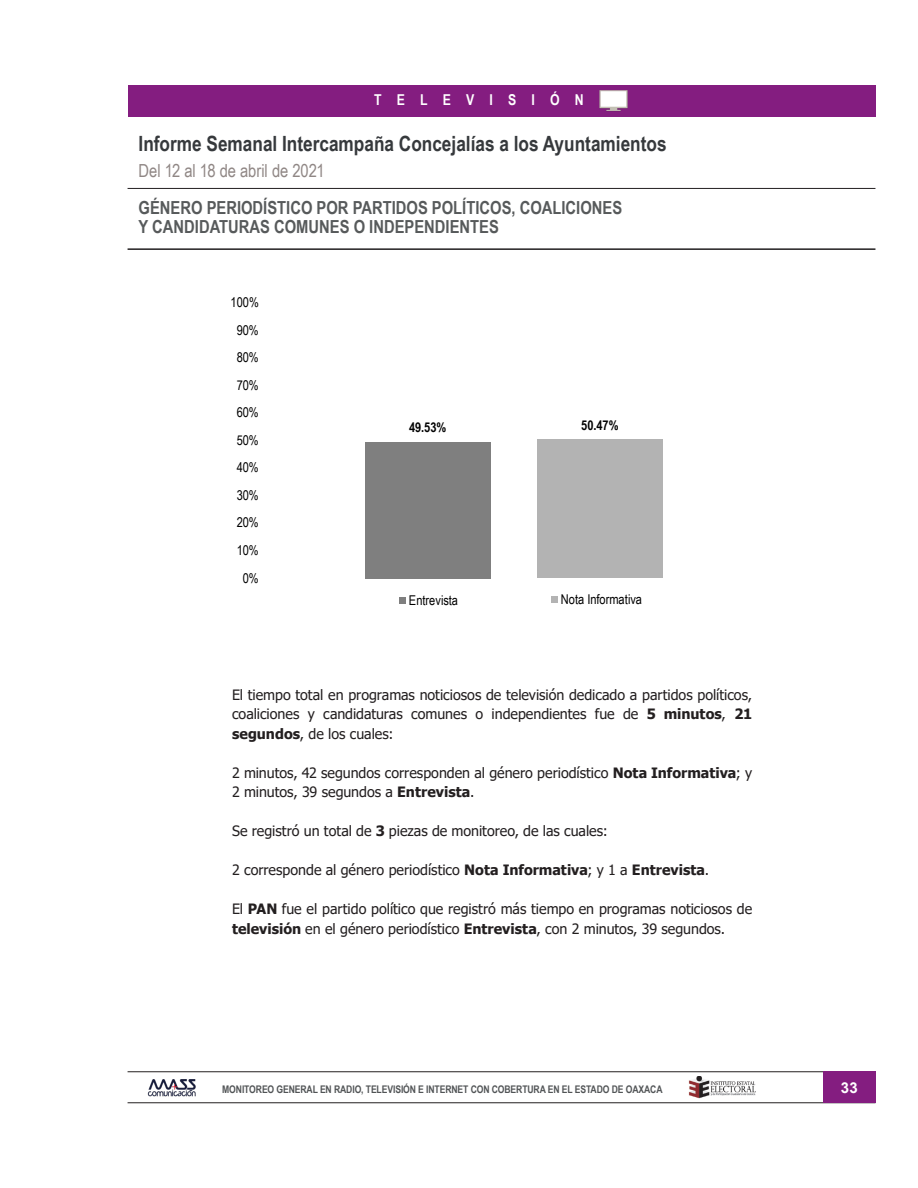
<style>
.page{position:relative;width:918px;height:1188px;background:#fff}
.page>*{position:absolute;margin:0;border:0;box-sizing:border-box;transform-origin:0 0}
.INFORME_SEMANAL{font:700 21px "Arial Narrow";color:#36393c}
.TITULOS_DE_CONTENIDO{font:700 18px "Arial Narrow";color:#575a5b}
.t1{font:18px "Arial Narrow";letter-spacing:-.005em;color:#908785}
.RADIO_TV_INTERNET{font:700 15px "Arial Narrow";letter-spacing:1.01em;color:#fff}
.t2{font:700 15px "Arial";color:#fff}
.CUERPO_DE_TEXTO{font:14.25px/19.5px "Tahoma";color:#231f20}
.t3{font:13.5px "Arial Narrow";letter-spacing:-.005em;color:#000}
.t4{font:700 13.5px "Arial Narrow";letter-spacing:-.005em;color:#000}
.t5{font:700 10.5px "Arial Narrow";letter-spacing:-.01em;color:#515456}
.s1{font-weight:700}
</style>
<div class="page">
<hr style="left:128px;top:1072px;width:747px;height:1px;background:#231f20">
<hr style="left:128px;top:1103px;width:747px;height:1px;background:#231f20">
<div style="left:823px;top:1072px;width:52px;height:31px;background:#841d80"></div>
<img style="left:147px;top:1079px;width:49px;height:18px">
<img style="left:688px;top:1077px;width:67px;height:22px">
<hr style="left:128px;top:248px;width:747px;height:2px;background:#231f20">
<hr style="left:128px;top:188px;width:747px;height:1px;background:#231f20">
<div style="left:128px;top:85px;width:747px;height:31px;background:#841d80"></div>
<img style="left:599px;top:90px;width:29px;height:21px">
<div style="left:365px;top:442px;width:126px;height:136px;background:#7f7f7f"></div>
<div style="left:537px;top:439px;width:126px;height:139px;background:#b3b3b3"></div>
<div style="left:399px;top:597px;width:7px;height:7px;background:#7f7f7f"></div>
<div style="left:551px;top:596px;width:7px;height:7px;background:#b3b3b3"></div>
<p class="RADIO_TV_INTERNET" style="left:374px;top:88px;width:211px">TELEVISIÓN</p>
<p class="INFORME_SEMANAL" style="left:139px;top:128px;width:529px">Informe Semanal Intercampaña Concejalías a los Ayuntamientos</p>
<p class="t1" style="left:139px;top:158px;width:187px">Del 12 al 18 de abril de 2021</p>
<p class="TITULOS_DE_CONTENIDO" style="left:139px;top:194px;width:485px">GÉNERO PERIODÍSTICO POR PARTIDOS POLÍTICOS, COALICIONES</p>
<p class="TITULOS_DE_CONTENIDO" style="left:139px;top:213px;width:362px">Y CANDIDATURAS COMUNES O INDEPENDIENTES</p>
<p class="t3" style="left:231px;top:293px;width:30px">100%</p>
<p class="t3" style="left:237px;top:320px;width:24px">90%</p>
<p class="t3" style="left:237px;top:348px;width:24px">80%</p>
<p class="t3" style="left:237px;top:375px;width:24px">70%</p>
<p class="t3" style="left:237px;top:403px;width:24px">60%</p>
<p class="t3" style="left:237px;top:430px;width:24px">50%</p>
<p class="t3" style="left:237px;top:458px;width:24px">40%</p>
<p class="t3" style="left:237px;top:485px;width:24px">30%</p>
<p class="t3" style="left:237px;top:513px;width:24px">20%</p>
<p class="t3" style="left:237px;top:540px;width:24px">10%</p>
<p class="t3" style="left:225px;top:542px;width:17px">0%</p>
<p class="t3" style="left:243px;top:568px;width:17px">0%</p>
<p class="t4" style="left:409px;top:417px;width:39px">49.53%</p>
<p class="t4" style="left:581px;top:415px;width:39px">50.47%</p>
<p class="t3" style="left:409px;top:590px;width:51px">Entrevista</p>
<p class="t3" style="left:561px;top:589px;width:83px">Nota Informativa</p>
<p class="CUERPO_DE_TEXTO" style="left:232px;top:686px;width:522px;text-align:justify">El tiempo total en programas noticiosos de televisión dedicado a partidos políticos, coaliciones y candidaturas comunes o independientes fue de <span class="s1">5 minutos</span>, <span class="s1">21 segundos</span>, de los cuales:</p>
<p class="CUERPO_DE_TEXTO" style="left:232px;top:764px;width:522px">2 minutos, 42 segundos corresponden al género periodístico <span class="s1">Nota Informativa</span>; y<br>2 minutos, 39 segundos a <span class="s1">Entrevista</span>.</p>
<p class="CUERPO_DE_TEXTO" style="left:232px;top:822px;width:377px">Se registró un total de <span class="s1">3</span> piezas de monitoreo, de las cuales:</p>
<p class="CUERPO_DE_TEXTO" style="left:232px;top:861px;width:479px">2 corresponde al género periodístico <span class="s1">Nota Informativa</span>; y 1 a <span class="s1">Entrevista</span>.</p>
<p class="CUERPO_DE_TEXTO" style="left:232px;top:900px;width:522px">El <span class="s1">PAN</span> fue el partido político que registró más tiempo en programas noticiosos de <span class="s1">televisión</span> en el género periodístico <span class="s1">Entrevista</span>, con 2 minutos, 39 segundos.</p>
<p class="t5" style="left:222px;top:1081px;width:442px">MONITOREO GENERAL EN RADIO, TELEVISIÓN E INTERNET CON COBERTURA EN EL ESTADO DE OAXACA</p>
<p class="t2" style="left:841px;top:1077px;width:18px">33</p>
</div>
